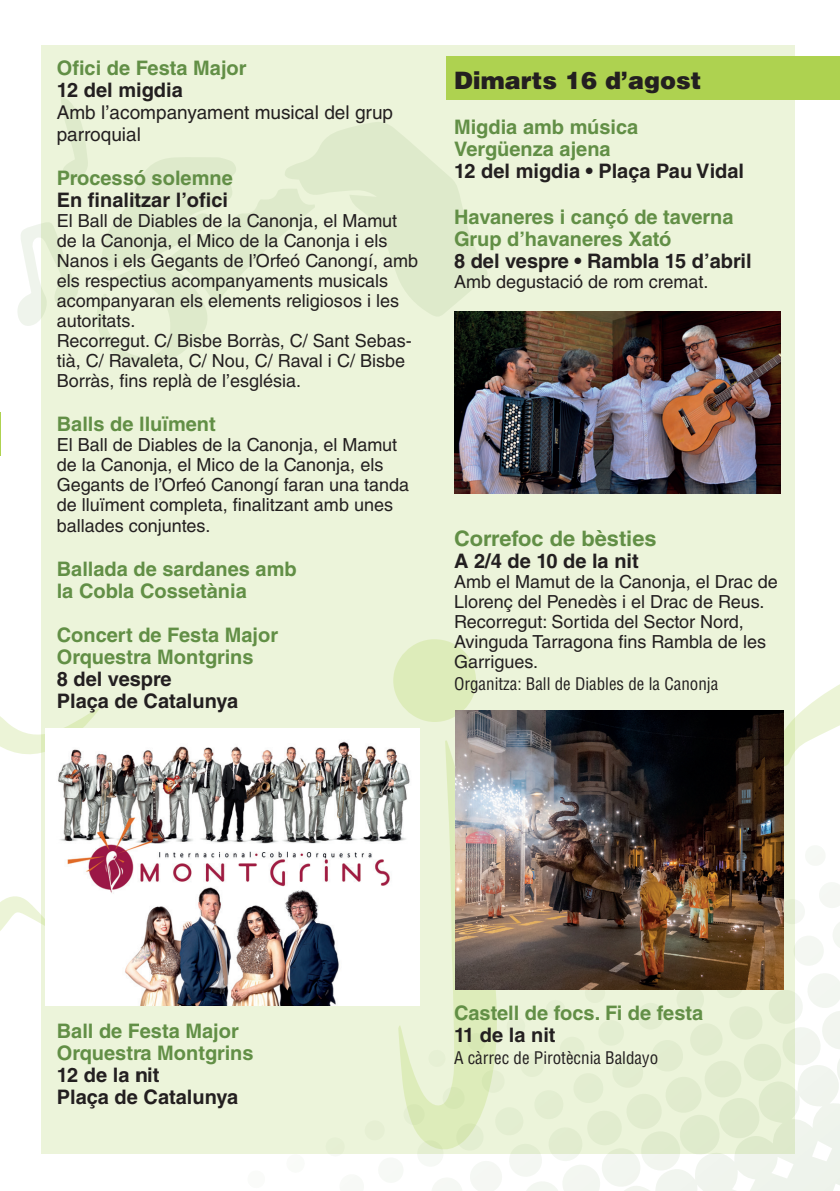
<style>
.page{position:relative;width:840px;height:1191px;background:#fff}
.page>*{position:absolute;margin:0;border:0;box-sizing:border-box;transform-origin:0 0}
.dia{font:900 24px "Helvetica LT Std";color:#231f20}
.acte{font:700 21.2px "Helvetica LT Std";color:#628f46}
.acte-2{font:700 20px "Helvetica LT Std";color:#628f46}
.Estilo_de_párrafo_1{font:700 20px "Helvetica LT Std";color:#231f20}
.t1{font:19px/22px "Helvetica LT Std";color:#231f20}
.text{font:18px/20px "Helvetica LT Std";color:#231f20}
.text-2{font:condensed 17px "Helvetica LT Std";color:#231f20}
.organitza{font:condensed 17px "Helvetica LT Std";color:#231f20}
</style>
<div class="page">
<div style="left:41px;top:45px;width:753px;height:1109px;background:#ecf4da"></div>
<svg style="left:419px;top:740px;width:36px;height:93px"></svg>
<svg style="left:0;top:831px;width:46px;height:150px"></svg>
<svg style="left:782px;top:645px;width:57px;height:123px"></svg>
<div style="left:393px;top:639px;width:83px;height:83px;background:#ddecba;border-radius:50%"></div>
<svg style="left:0;top:707px;width:100px;height:50px"></svg>
<hr style="left:0;top:412px;width:1px;height:44px;background:#aed250">
<svg style="left:97px;top:122px;width:391px;height:244px"></svg>
<svg style="left:17px;top:222px;width:61px;height:104px"></svg>
<svg style="left:61px;top:97px;width:27px;height:83px"></svg>
<div style="left:446px;top:57px;width:393px;height:43px;background:#aed250"></div>
<img style="left:454px;top:312px;width:326px;height:182px">
<svg style="left:120px;top:833px;width:719px;height:358px"></svg>
<img style="left:455px;top:710px;width:327px;height:279px">
<img style="left:46px;top:729px;width:373px;height:276px">
<p class="acte-2" style="left:57px;top:56px;width:191px">Ofici de Festa Major</p>
<p class="Estilo_de_párrafo_1" style="left:57px;top:78px;width:128px">12 del migdia</p>
<p class="t1" style="left:57px;top:102px;width:338px">Amb l’acompanyament musical del grup parroquial</p>
<p class="acte-2" style="left:57px;top:166px;width:177px">Processó solemne</p>
<p class="Estilo_de_párrafo_1" style="left:57px;top:188px;width:173px">En finalitzar l’ofici</p>
<p class="text" style="left:57px;top:211px;width:362px">El Ball de Diables de la Canonja, el Mamut de la Canonja, el Mico de la Canonja i els Nanos i els Gegants de l’Orfeó Canongí, amb els respectius acompanyaments musicals acompanyaran els elements religiosos i les autoritats.</p>
<p class="text" style="left:57px;top:331px;width:356px">Recorregut. C/ Bisbe Borràs, C/ Sant Sebas&shy;tià, C/ Ravaleta, C/ Nou, C/ Raval i C/ Bisbe<br>Borràs, fins replà de l’església.</p>
<p class="acte-2" style="left:57px;top:412px;width:160px">Balls de lluïment</p>
<p class="text" style="left:57px;top:435px;width:354px">El Ball de Diables de la Canonja, el Mamut de la Canonja, el Mico de la Canonja, els Gegants de l’Orfeó Canongí faran una tanda de lluïment completa, finalitzant amb unes ballades conjuntes.</p>
<p class="acte-2" style="left:57px;top:556px;width:241px">Ballada de sardanes amb</p>
<p class="acte-2" style="left:57px;top:578px;width:191px">la Cobla Cossetània</p>
<p class="acte-2" style="left:57px;top:622px;width:223px">Concert de Festa Major</p>
<p class="acte-2" style="left:57px;top:644px;width:198px">Orquestra Montgrins</p>
<p class="Estilo_de_párrafo_1" style="left:57px;top:666px;width:116px">8 del vespre</p>
<p class="Estilo_de_párrafo_1" style="left:57px;top:688px;width:183px">Plaça de Catalunya</p>
<p class="dia" style="left:454px;top:65px;width:249px">Dimarts 16 d’agost</p>
<p class="acte-2" style="left:454px;top:115px;width:186px">Migdia amb música</p>
<p class="acte-2" style="left:454px;top:137px;width:158px">Vergüenza ajena</p>
<p class="Estilo_de_párrafo_1" style="left:454px;top:159px;width:291px">12 del migdia • Plaça Pau Vidal</p>
<p class="acte-2" style="left:454px;top:204px;width:281px">Havaneres i cançó de taverna</p>
<p class="acte-2" style="left:454px;top:226px;width:219px">Grup d’havaneres Xató</p>
<p class="Estilo_de_párrafo_1" style="left:454px;top:248px;width:299px">8 del vespre • Rambla 15 d’abril</p>
<p class="text" style="left:454px;top:271px;width:256px">Amb degustació de rom cremat.</p>
<p class="acte" style="left:454px;top:525px;width:204px">Correfoc de bèsties</p>
<p class="Estilo_de_párrafo_1" style="left:454px;top:548px;width:186px">A 2/4 de 10 de la nit</p>
<p class="text" style="left:454px;top:571px;width:325px">Amb el Mamut de la Canonja, el Drac de<br>Llorenç del Penedès i el Drac de Reus.</p>
<p class="text" style="left:454px;top:611px;width:313px">Recorregut: Sortida del Sector Nord,<br>Avinguda Tarragona fins Rambla de les<br>Garrigues.</p>
<p class="text-2" style="left:454px;top:673px;width:265px">Organitza: Ball de Diables de la Canonja</p>
<p class="acte-2" style="left:57px;top:1018px;width:183px">Ball de Festa Major</p>
<p class="acte-2" style="left:57px;top:1040px;width:198px">Orquestra Montgrins</p>
<p class="Estilo_de_párrafo_1" style="left:57px;top:1062px;width:104px">12 de la nit</p>
<p class="Estilo_de_párrafo_1" style="left:57px;top:1084px;width:183px">Plaça de Catalunya</p>
<p class="acte-2" style="left:454px;top:1000px;width:250px">Castell de focs. Fi de festa</p>
<p class="Estilo_de_párrafo_1" style="left:454px;top:1022px;width:103px">11 de la nit</p>
<p class="organitza" style="left:454px;top:1047px;width:205px">A càrrec de Pirotècnia Baldayo</p>
</div>
